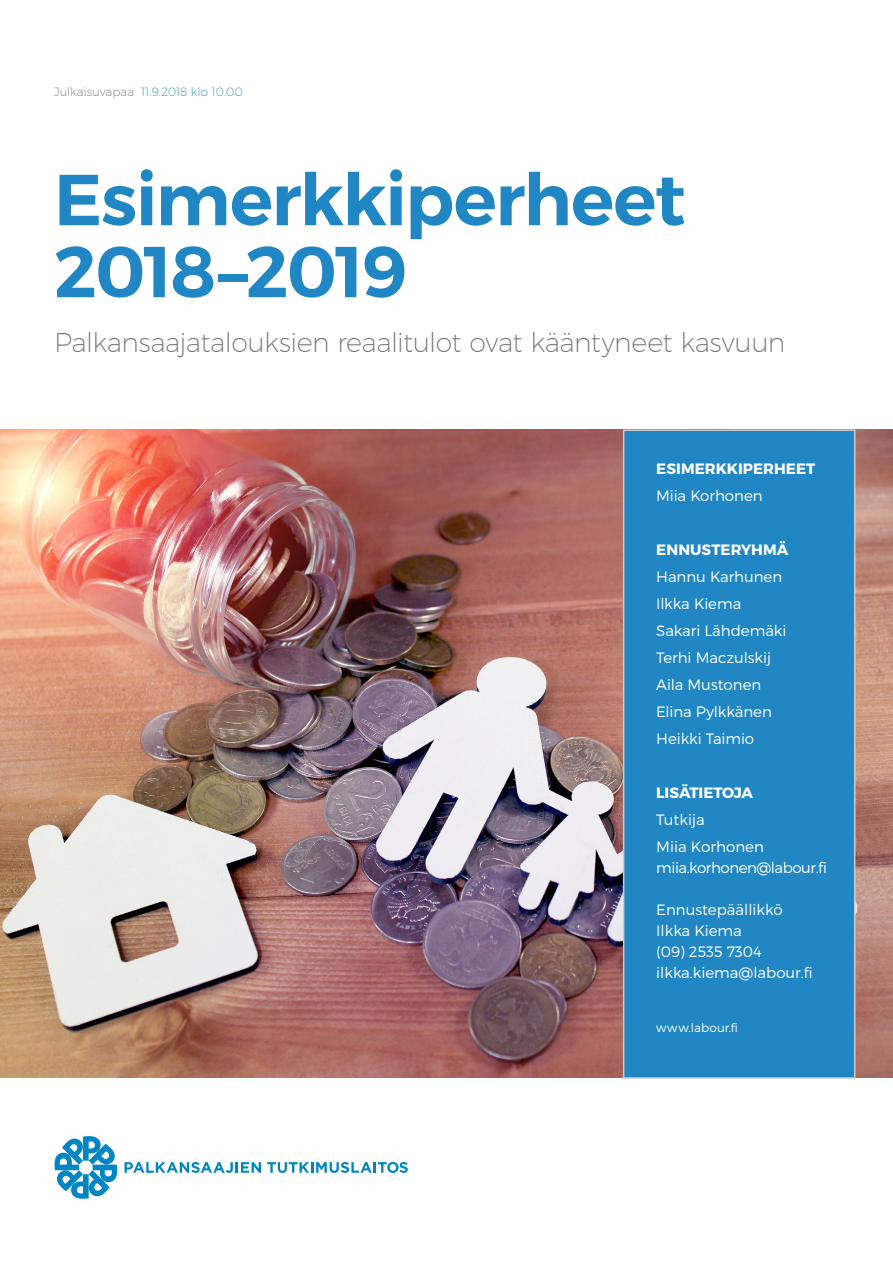
<style>
.page{position:relative;width:893px;height:1263px;background:#fff}
.page>*{position:absolute;margin:0;border:0;box-sizing:border-box;transform-origin:0 0}
.t1{font:600 72px/72px "Montserrat";letter-spacing:-.025em;color:#2087c4}
.t2{font:200 27px "Montserrat";letter-spacing:-.02em;color:#707172}
.t3{font:300 15px/27px "Montserrat";letter-spacing:-.005em;color:#fff}
.t4{font:700 15px "Montserrat";color:#fff}
.t5{font:300 15px "Montserrat";letter-spacing:-.03em;color:#fff}
.t6{font:200 12px "Montserrat";color:#2087c4}
.t7{font:300 12px "Montserrat";letter-spacing:.015em;color:#fff}
.s1{color:#707172}
</style>
<div class="page">
<img style="left:0;top:430px;width:893px;height:648px">
<div style="left:623px;top:429px;width:232px;height:650px;background:#2087c4;border:2px solid #ccc"></div>
<svg style="left:55px;top:1136px;width:62px;height:63px"></svg>
<svg style="left:125px;top:1162px;width:136px;height:11px"></svg>
<svg style="left:267px;top:1162px;width:141px;height:11px"></svg>
<p class="t6" style="left:54px;top:85px;width:190px"><span class="s1">Julkaisuvapaa</span> 11.9.2018 klo 10.00</p>
<h1 class="t1" style="left:54px;top:164px;width:633px">Esimerkkiperheet<br>2018–2019</h1>
<h2 class="t2" style="left:54px;top:326px;width:733px">Palkansaajatalouksien reaalitulot ovat kääntyneet kasvuun</h2>
<p class="t4" style="left:656px;top:459px;width:161px">ESIMERKKIPERHEET</p>
<p class="t3" style="left:656px;top:482px;width:108px">Miia Korhonen</p>
<p class="t4" style="left:656px;top:540px;width:134px">ENNUSTERYHMÄ</p>
<p class="t3" style="left:656px;top:563px;width:132px">Hannu Karhunen<br>Ilkka Kiema<br>Sakari Lähdemäki<br>Terhi Maczulskij<br>Aila Mustonen<br>Elina Pylkkänen<br>Heikki Taimio</p>
<p class="t4" style="left:656px;top:783px;width:98px">LISÄTIETOJA</p>
<p class="t3" style="left:656px;top:806px;width:109px">Tutkija<br>Miia Korhonen</p>
<p class="t5" style="left:656px;top:858px;width:172px">miia.korhonen@labour.fi</p>
<p class="t3" style="left:656px;top:899px;width:158px;line-height:21px">Ennustepäällikkö<br>Ilkka Kiema<br>(09) 2535 7304 ilkka.kiema@labour.fi</p>
<p class="t7" style="left:656px;top:1020px;width:83px">www.labour.fi</p>
</div>
